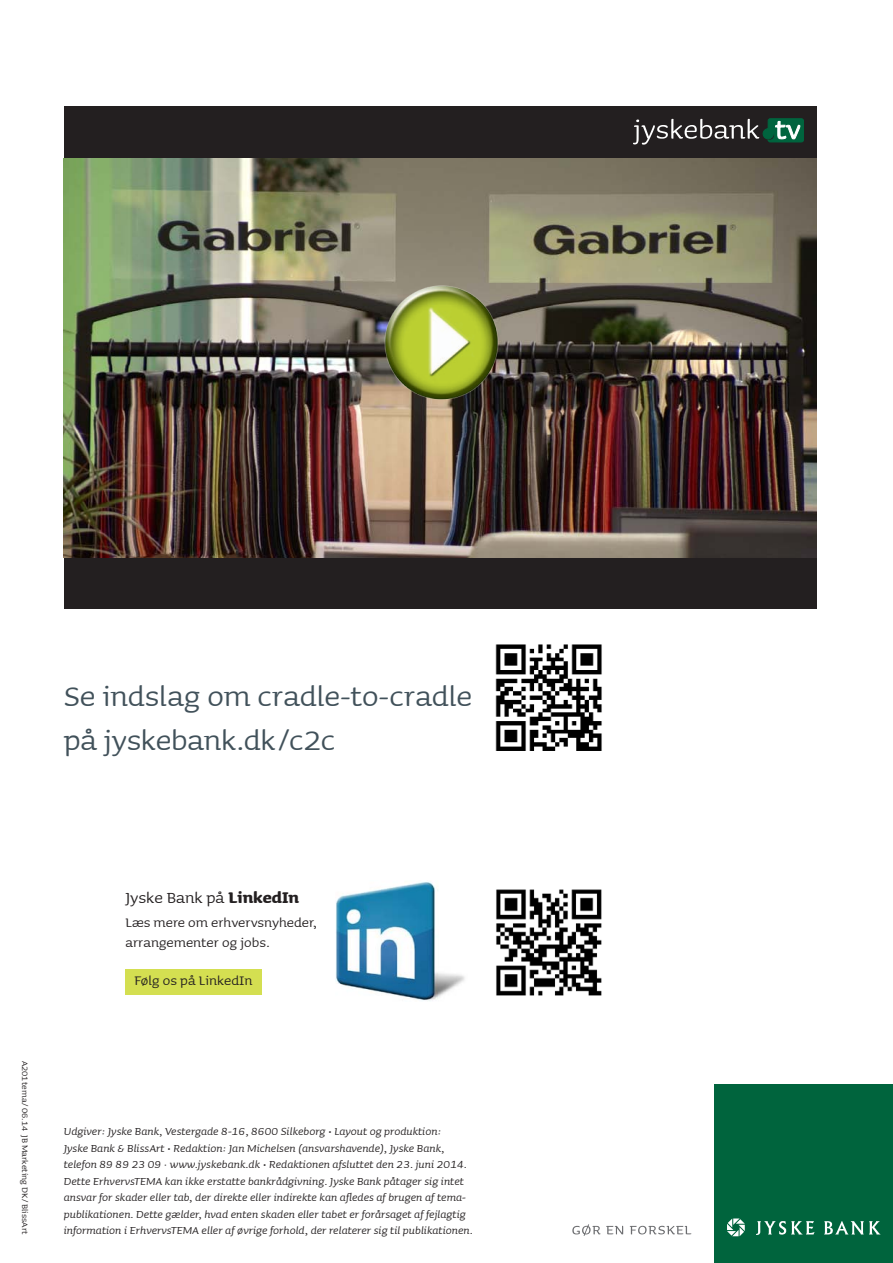
<style>
.page{position:relative;width:893px;height:1263px;background:#fff}
.page>*{position:absolute;margin:0;border:0;box-sizing:border-box;transform-origin:0 0}
.t1{font:36px/43.5px "Jyske Sauna";letter-spacing:-.005em;color:#41515a}
.t2{font:19.5px "Jyske Sauna";color:#231f20}
.t3{font:16.5px/19.8px "Jyske Sauna";color:#231f20}
.t4{font:italic 13.5px/16.5px "Jyske Sauna";color:#231f20}
.t5{font:10.5px "Jyske Sauna";color:#231f20}
.s1{font-weight:700}
</style>
<div class="page">
<div style="left:715px;top:1084px;width:178px;height:179px;background:#00643d"></div>
<svg style="left:756px;top:1221px;width:58px;height:14px"></svg>
<svg style="left:727px;top:1218px;width:18px;height:18px"></svg>
<svg style="left:824px;top:1221px;width:56px;height:13px"></svg>
<svg style="left:572px;top:1224px;width:28px;height:12px"></svg>
<svg style="left:606px;top:1226px;width:17px;height:8px"></svg>
<svg style="left:630px;top:1226px;width:61px;height:8px"></svg>
<img style="left:496px;top:889px;width:106px;height:107px">
<img style="left:495px;top:644px;width:107px;height:107px">
<img style="left:335px;top:882px;width:130px;height:119px">
<div style="left:125px;top:969px;width:136px;height:25px;background:#d4df51"></div>
<div style="left:64px;top:106px;width:752px;height:503px;background:#231f20"></div>
<img style="left:64px;top:158px;width:752px;height:399px">
<svg style="left:633px;top:119px;width:171px;height:26px"></svg>
<img style="left:371px;top:276px;width:138px;height:138px">
<h1 class="t1" style="left:64px;top:673px;width:410px">Se indslag om cradle-to-cradle på jyskebank.dk/c2c</h1>
<p class="t5" style="left:32px;top:1060px;width:175px;rotate:90deg">A201tema/06.14 JB Marketing DK/BlissArt</p>
<h2 class="t2" style="left:125px;top:885px;width:175px">Jyske Bank på <span class="s1">LinkedIn</span></h2>
<p class="t3" style="left:125px;top:912px;width:193px">Læs mere om erhvervsnyheder, arrangementer og jobs.</p>
<p class="t3" style="left:134px;top:970px;width:119px">Følg os på LinkedIn</p>
<p class="t4" style="left:64px;top:1122px;width:411px">Udgiver: Jyske Bank, Vestergade 8-16, 8600 Silkeborg • Layout og produktion:<br>Jyske Bank &amp; BlissArt • Redaktion: Jan Michelsen (ansvarshavende), Jyske Bank, telefon 89 89 23 09 · www.jyskebank.dk • Redaktionen afsluttet den 23. juni 2014.<br>Dette ErhvervsTEMA kan ikke erstatte bankrådgivning. Jyske Bank påtager sig intet ansvar for skader eller tab, der direkte eller indirekte kan afledes af brugen af tema&shy;publikationen. Dette gælder, hvad enten skaden eller tabet er forårsaget af fejlagtig information i ErhvervsTEMA eller af øvrige forhold, der relaterer sig til publikationen.</p>
</div>
